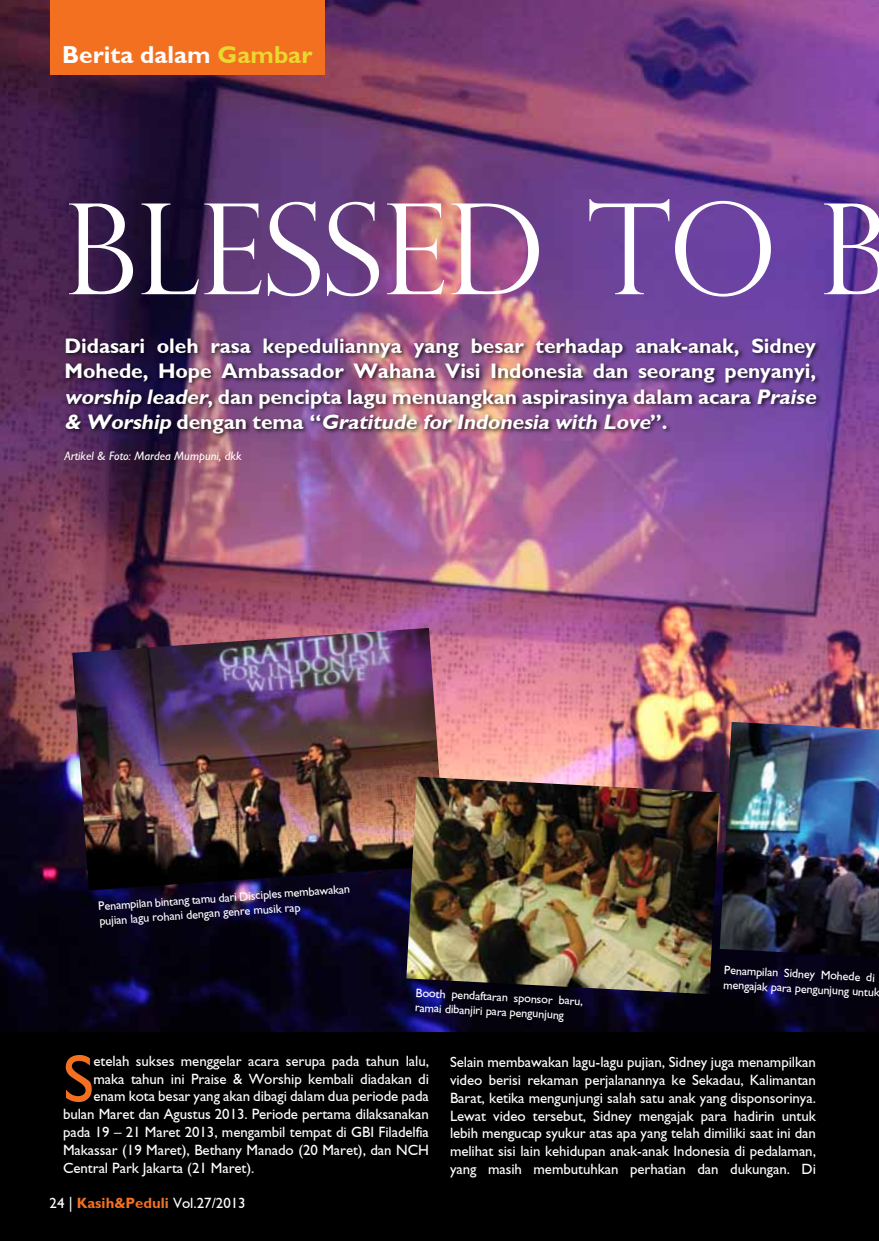
<style>
.page{position:relative;width:879px;height:1241px;background:#fff}
.page>*{position:absolute;margin:0;border:0;box-sizing:border-box;transform-origin:0 0}
.t1{font:300 126px "Perpetua Titling";color:#fff}
.t2{font:67.2px "Gill Sans";color:#f37021}
.t3{font:700 24.5px "Gill Sans";color:#fff}
.t4{font:700 21px/25.2px "Gill Sans";letter-spacing:-.005em;color:#fff}
.t5{font:14.88px/17.8px "Gill Sans";letter-spacing:-.005em;color:#fff;text-align:justify}
.t6{font:12.25px/14.7px "Gill Sans";color:#fff}
.t7{font:italic 12.25px "Gill Sans";color:#fff}
.s1{color:#ebd82f}
.s2{font-style:italic}
.s3{font-weight:700;color:#f37021}
</style>
<div class="page">
<img style="left:0;top:0;width:878px;height:1032px">
<div style="left:0;top:1032px;width:878px;height:208px;background:#000"></div>
<div style="left:50px;top:0;width:274px;height:74px;background:#f37021"></div>
<div style="left:64px;top:336px;width:757px;height:102px;background:#000;opacity:.75"></div>
<img style="left:72px;top:627px;width:373px;height:263px">
<img style="left:719px;top:721px;width:159px;height:236px">
<img style="left:406px;top:776px;width:313px;height:218px">
<h3 class="t3" style="left:62px;top:41px;width:251px">Berita dalam <span class="s1">Gambar</span></h3>
<h1 class="t1" style="left:64px;top:173px;width:828px">BLESSED TO B</h1>
<p class="t4" style="left:64px;top:333px;width:756px">Didasari oleh rasa kepeduliannya yang besar terhadap anak-anak, Sidney Mohede, Hope Ambassador Wahana Visi Indonesia dan seorang penyanyi, <span class="s2">worship leader</span>, dan pencipta lagu menuangkan aspirasinya dalam acara <span class="s2">Praise &amp; Worship</span> d e n g a n t e m a “ <span class="s2">Gratitude for Indonesia with Love</span>” .</p>
<p class="t7" style="left:64px;top:449px;width:179px">Artikel &amp; Foto: Mardea Mumpuni, dkk</p>
<p class="t6" style="left:98px;top:898px;width:254px;rotate:-4deg">Penampilan bintang tamu dari Disciples membawakan pujian lagu rohani dengan genre musik rap</p>
<p class="t6" style="left:416px;top:985px;width:169px;rotate:3deg">Booth pendaftaran sponsor baru, ramai dibanjiri para pengunjung</p>
<p class="t6" style="left:724px;top:962px;width:158px;rotate:3deg">Penampilan Sidney Mohede di mengajak para pengunjung untuk</p>
<h2 class="t2" style="left:63px;top:1039px;width:32px">S</h2>
<p class="t5" style="left:93px;top:1051px;width:337px">etelah sukses menggelar acara serupa pada tahun lalu,</p>
<p class="t5" style="left:93px;top:1069px;width:337px">maka tahun ini Praise &amp; Worship kembali diadakan di</p>
<p class="t5" style="left:93px;top:1087px;width:337px">enam kota besar yang akan dibagi dalam dua periode pada</p>
<p class="t5" style="left:63px;top:1105px;width:367px">bulan Maret dan Agustus 2013. Periode pertama dilaksanakan</p>
<p class="t5" style="left:63px;top:1123px;width:367px">pada 19 – 21 Maret 2013, mengambil tempat di GBI Filadelfia</p>
<p class="t5" style="left:63px;top:1140px;width:367px">Makassar (19 Maret), Bethany Manado (20 Maret), dan NCH</p>
<p class="t5" style="left:63px;top:1158px;width:193px">Central Park Jakarta (21 Maret).</p>
<p class="t5" style="left:50px;top:1193px;width:197px">24 | <span class="s3">Kasih&amp;Peduli</span> Vol.27/2013</p>
<p class="t5" style="left:450px;top:1052px;width:367px">Selain membawakan lagu-lagu pujian, Sidney juga menampilkan video berisi rekaman perjalanannya ke Sekadau, Kalimantan Barat, ketika mengunjungi salah satu anak yang disponsorinya.<br>Lewat video tersebut, Sidney mengajak para hadirin untuk lebih mengucap syukur atas apa yang telah dimiliki saat ini dan melihat sisi lain kehidupan anak-anak Indonesia di pedalaman, yang masih membutuhkan perhatian dan dukungan. Di</p>
</div>
